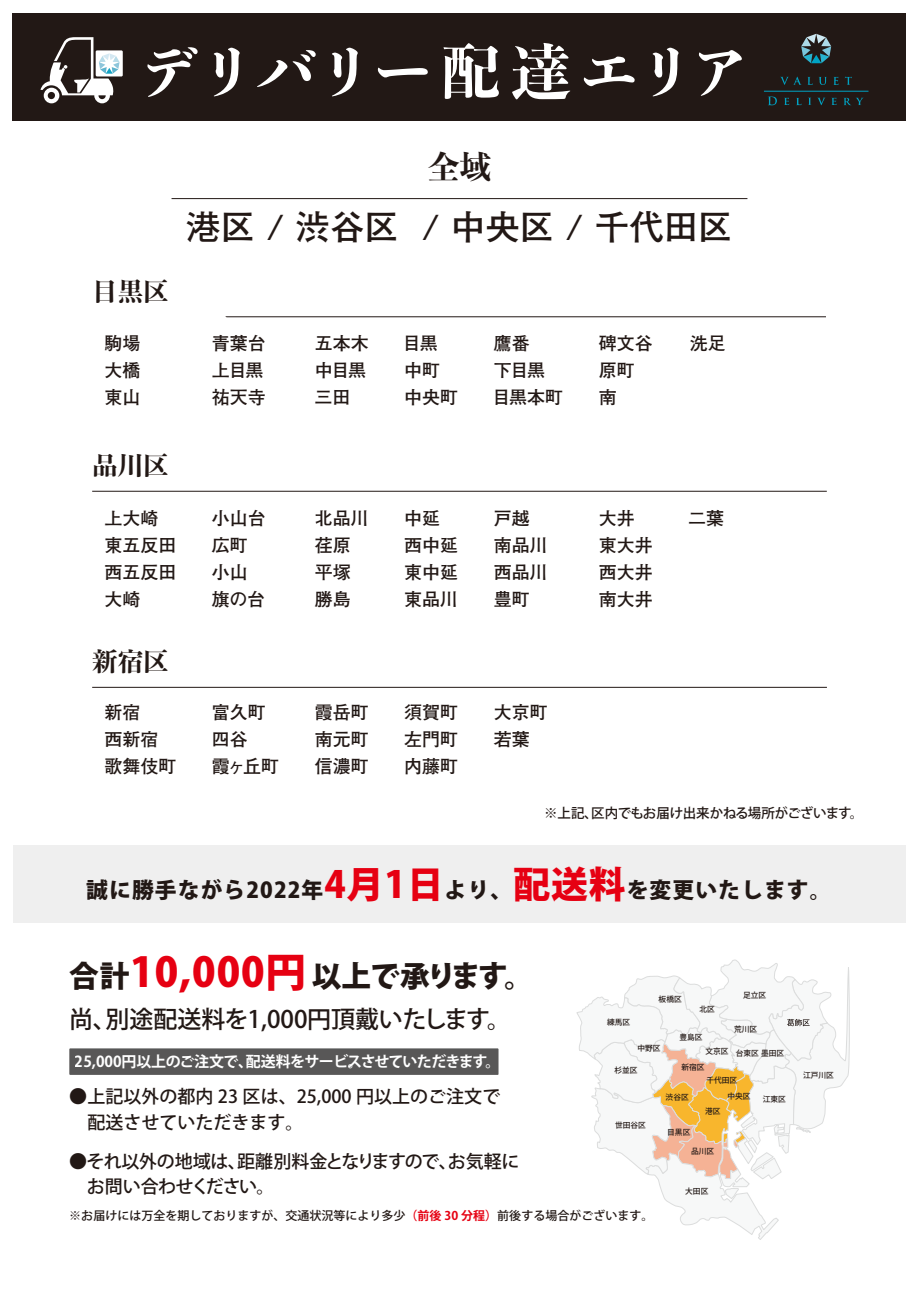
<style>
.page{position:relative;width:919px;height:1289px;background:#fff}
.page>*{position:absolute;margin:0;border:0;box-sizing:border-box;transform-origin:0 0}
.t1{font:800 60px "Toppan Bunkyu Midashi Mincho Std N";letter-spacing:-.02em;color:#fff}
.t2{font:700 34.5px "Futo Go B101 Pro";color:#221815}
.t3{font:800 32.1px "Toppan Bunkyu Midashi Mincho Std N";color:#221815}
.t4{font:800 29.7px "Koz Go Pr 6 N";letter-spacing:-.035em;color:#221815}
.t5{font:800 25.5px "Toppan Bunkyu Midashi Mincho Std N";color:#221815}
.t6{font:500 24px "Koz Go Pr 6 N";letter-spacing:-.01em;color:#221815}
.t7{font:800 21.75px "Koz Go Pr 6 N";letter-spacing:.05em;color:#221815}
.t8{font:700 18px/27px "Futo Go B101 Pro";color:#221815}
.t9{font:500 18px/25.5px "Koz Go Pr 6 N";color:#221815}
.t10{font:500 18px/25.5px "Koz Go Pr 6 N";letter-spacing:-.02em;color:#221815}
.t11{font:700 18px/27px "Futo Go B101 Pro";letter-spacing:-.035em;color:#221815}
.t12{font:700 15px "Koz Go Pr 6 N";letter-spacing:-.035em;color:#fff}
.t13{font:700 15px "Koz Go Pr 6 N";letter-spacing:-.07em;color:#fff}
.t14{font:500 13.5px "Koz Go Pr 6 N";letter-spacing:-.035em;color:#221815}
.t15{font:500 12px "Koz Go Pr 6 N";color:#221815}
.t16{font:500 7.65px "Koz Go Pr 6 N";color:#221815}
.s1{font-size:36.9px;color:#e60012}
.s2{font-size:40.5px;color:#e60012}
.s3{font-weight:700;color:#e60012}
</style>
<div class="page">
<div style="left:13px;top:845px;width:892px;height:77px;background:#efefef"></div>
<div style="left:13px;top:13px;width:893px;height:107px;background:#221815"></div>
<hr style="left:171px;top:198px;width:576px;height:1px;background:#221815">
<div style="left:96px;top:50px;width:27px;height:26px;background:#fff"></div>
<svg style="left:40px;top:37px;width:79px;height:66px"></svg>
<svg style="left:801px;top:34px;width:30px;height:29px"></svg>
<svg style="left:780px;top:77px;width:21px;height:8px"></svg>
<svg style="left:807px;top:77px;width:5px;height:8px"></svg>
<svg style="left:819px;top:77px;width:7px;height:8px"></svg>
<svg style="left:833px;top:77px;width:5px;height:8px"></svg>
<svg style="left:845px;top:77px;width:6px;height:8px"></svg>
<svg style="left:768px;top:97px;width:8px;height:8px"></svg>
<svg style="left:784px;top:98px;width:5px;height:7px"></svg>
<svg style="left:796px;top:98px;width:5px;height:7px"></svg>
<svg style="left:808px;top:98px;width:3px;height:7px"></svg>
<svg style="left:818px;top:98px;width:7px;height:7px"></svg>
<svg style="left:831px;top:98px;width:5px;height:7px"></svg>
<svg style="left:844px;top:98px;width:19px;height:7px"></svg>
<hr style="left:763px;top:91px;width:105px;height:1px;background:#00a3c4">
<svg style="left:576px;top:959px;width:274px;height:281px"></svg>
<div style="left:69px;top:1048px;width:429px;height:26px;background:#585757"></div>
<hr style="left:92px;top:316px;width:733px;height:1px;background:#221815">
<hr style="left:92px;top:491px;width:734px;height:1px;background:#221815">
<hr style="left:92px;top:687px;width:734px;height:1px;background:#221815">
<h1 class="t1" style="left:139px;top:25px;width:612px">デリバリー配達エリア</h1>
<h3 class="t3" style="left:427px;top:142px;width:66px">全域</h3>
<h2 class="t2" style="left:186px;top:200px;width:548px">港区 / 渋谷区 / 中央区 / 千代田区</h2>
<h3 class="t5" style="left:92px;top:272px;width:78px">目黒区</h3>
<p class="t8" style="left:104px;top:327px;width:37px;text-align:justify">駒場大橋東山</p>
<p class="t11" style="left:492px;top:327px;width:72px">鷹番<br>下目黒目黒本町</p>
<p class="t8" style="left:212px;top:327px;width:55px">青葉台</p>
<p class="t8" style="left:689px;top:327px;width:37px">洗足</p>
<p class="t8" style="left:212px;top:354px;width:55px">上目黒祐天寺</p>
<p class="t8" style="left:598px;top:327px;width:55px">碑文谷原町南</p>
<p class="t8" style="left:314px;top:327px;width:56px">五本木中目黒三田</p>
<p class="t8" style="left:403px;top:327px;width:57px">目黒中町中央町</p>
<h3 class="t5" style="left:92px;top:446px;width:78px">品川区</h3>
<p class="t8" style="left:104px;top:502px;width:73px">上大崎東五反田西五反田大崎</p>
<p class="t8" style="left:493px;top:502px;width:55px">戸越南品川西品川豊町</p>
<p class="t8" style="left:212px;top:502px;width:55px">小山台</p>
<p class="t8" style="left:688px;top:502px;width:37px">二葉</p>
<p class="t8" style="left:212px;top:529px;width:55px">広町小山旗の台</p>
<p class="t8" style="left:598px;top:502px;width:55px">大井東大井西大井南大井</p>
<p class="t8" style="left:315px;top:502px;width:55px">北品川荏原平塚勝島</p>
<p class="t8" style="left:404px;top:502px;width:55px">中延西中延東中延東品川</p>
<h3 class="t5" style="left:92px;top:642px;width:78px">新宿区</h3>
<p class="t8" style="left:104px;top:696px;width:73px">新宿<br>西新宿歌舞伎町</p>
<p class="t8" style="left:493px;top:696px;width:55px">大京町若葉</p>
<p class="t8" style="left:212px;top:696px;width:69px">富久町四谷<br>霞ヶ丘町</p>
<p class="t8" style="left:315px;top:696px;width:55px;text-align:justify">霞岳町南元町信濃町</p>
<p class="t8" style="left:404px;top:696px;width:55px;text-align:justify">須賀町左門町内藤町</p>
<p class="t14" style="left:544px;top:805px;width:321px">※上記、区内でもお届け出来かねる場所がございます。</p>
<p class="t7" style="left:86px;top:877px;width:746px">誠に勝手ながら2022年<span class="s1">4月1日</span>より、<span class="s1">配送料</span>を変更いたします。</p>
<h3 class="t4" style="left:69px;top:959px;width:466px">合計<span class="s2">10,000円</span>以上で承ります。</h3>
<h3 class="t6" style="left:69px;top:1005px;width:443px">尚、別途配送料を1,000円頂戴いたします。</h3>
<p class="t12" style="left:75px;top:1053px;width:302px">25,000円以上のご注文で、配送料をサービスさ</p>
<p class="t16" style="left:743px;top:990px;width:25px">足立区</p>
<p class="t16" style="left:734px;top:1025px;width:25px">荒川区</p>
<p class="t16" style="left:658px;top:994px;width:25px">板橋区</p>
<p class="t16" style="left:699px;top:1004px;width:17px">北区</p>
<p class="t16" style="left:607px;top:1017px;width:25px">練馬区</p>
<p class="t16" style="left:679px;top:1033px;width:25px">豊島区</p>
<p class="t16" style="left:637px;top:1044px;width:25px">中野区</p>
<p class="t16" style="left:705px;top:1046px;width:25px">文京区</p>
<p class="t16" style="left:735px;top:1048px;width:50px">台東区墨田区</p>
<p class="t13" style="left:347px;top:1053px;width:154px">。 せていただきます。</p>
<p class="t9" style="left:69px;top:1084px;width:432px">●上記以外の都内 23 区は、25,000 円以上のご注文で　配送させていただきます。</p>
<p class="t10" style="left:87px;top:1148px;width:434px;text-indent:-18px">●それ以外の地域は、距離別料金となりますので、お気軽にお問い合わせください。</p>
<p class="t15" style="left:69px;top:1208px;width:585px">※お届けには万全を期しておりますが、交通状況等により多少<span class="s3">（前後 30 分程）</span>前後する場合がございます。</p>
<p class="t16" style="left:614px;top:1066px;width:25px">杉並区</p>
<p class="t16" style="left:681px;top:1063px;width:25px">新宿区</p>
<p class="t16" style="left:706px;top:1075px;width:32px">千代田区</p>
<p class="t16" style="left:727px;top:1091px;width:25px">中央区</p>
<p class="t16" style="left:665px;top:1092px;width:25px">渋谷区</p>
<p class="t16" style="left:762px;top:1094px;width:25px">江東区</p>
<p class="t16" style="left:705px;top:1107px;width:17px">港区</p>
<p class="t16" style="left:615px;top:1120px;width:32px">世田谷区</p>
<p class="t16" style="left:667px;top:1127px;width:25px">目黒区</p>
<p class="t16" style="left:691px;top:1146px;width:25px">品川区</p>
<p class="t16" style="left:685px;top:1186px;width:25px">大田区</p>
<p class="t16" style="left:802px;top:1070px;width:32px">江戸川区</p>
</div>
